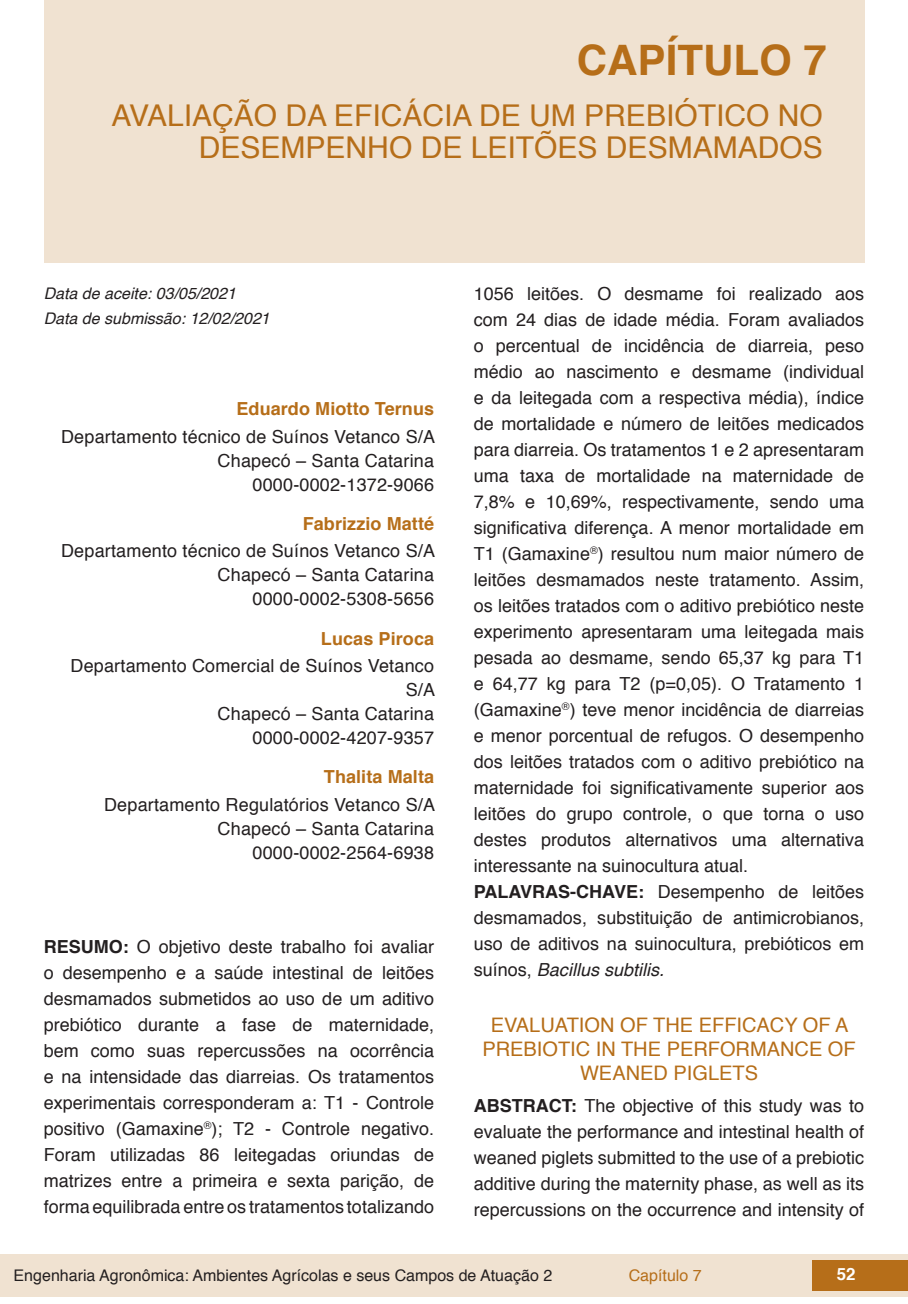
<style>
.page{position:relative;width:908px;height:1304px;background:#fff}
.page>*{position:absolute;margin:0;border:0;box-sizing:border-box;transform-origin:0 0}
.capítulos{font:700 42px "Helvetica";color:#b66e19}
.nome_artigos{font:30px/32px "Helvetica";color:#b66e19;text-align:right}
.título_Inglês{font:20px/24px "Helvetica";color:#b66e19;text-align:center}
.Resumos_e_PC_TXT{font:18px/26px "Helvetica";color:#231f20;text-align:justify}
.info_autores{font:18px/24px "Helvetica";letter-spacing:.01em;color:#231f20;text-align:right}
.nome_autores{font:700 18px "Helvetica";letter-spacing:.005em;color:#b66e19}
.t1{font:700 16.8px "Helvetica";color:#fff}
.t2{font:16px "Helvetica";color:#231f20}
.data{font:italic 16px "Helvetica";color:#231f20}
.t3{font:16px "Helvetica";color:#b66e19}
.s1{font-weight:700}
.s2{font-style:italic}
</style>
<div class="page">
<div style="left:0;top:1254px;width:906px;height:43px;background:#f0e2d1"></div>
<div style="left:812px;top:1261px;width:95px;height:30px;background:#b66e19"></div>
<div style="left:44px;top:0;width:819px;height:263px;background:#f0e2d1"></div>
<p class="capítulos" style="left:576px;top:26px;width:251px">CAPÍTULO 7</p>
<p class="nome_artigos" style="left:111px;top:101px;width:712px">AVALIAÇÃO DA EFICÁCIA DE UM PREBIÓTICO NO<br>DESEMPENHO DE LEITÕES DESMAMADOS</p>
<p class="data" style="left:44px;top:280px;width:194px">Data de aceite: 03/05/2021</p>
<p class="data" style="left:44px;top:306px;width:227px">Data de submissão: 12/02/2021</p>
<p class="nome_autores" style="left:236px;top:395px;width:199px">Eduardo Miotto Ternus</p>
<p class="info_autores" style="left:61px;top:425px;width:375px">Departamento técnico de Suínos Vetanco S/A</p>
<p class="info_autores" style="left:217px;top:449px;width:218px">Chapecó – Santa Catarina</p>
<p class="info_autores" style="left:252px;top:473px;width:183px">0000-0002-1372-9066</p>
<p class="nome_autores" style="left:302px;top:509px;width:133px">Fabrizzio Matté</p>
<p class="info_autores" style="left:61px;top:540px;width:375px">Departamento técnico de Suínos Vetanco S/A</p>
<p class="info_autores" style="left:217px;top:564px;width:218px">Chapecó – Santa Catarina</p>
<p class="info_autores" style="left:252px;top:588px;width:183px">0000-0002-5308-5656</p>
<p class="nome_autores" style="left:321px;top:624px;width:115px">Lucas Piroca</p>
<p class="info_autores" style="left:70px;top:654px;width:366px">Departamento Comercial de Suínos Vetanco<br>S/A</p>
<p class="info_autores" style="left:217px;top:702px;width:218px">Chapecó – Santa Catarina</p>
<p class="info_autores" style="left:252px;top:726px;width:183px">0000-0002-4207-9357</p>
<p class="nome_autores" style="left:324px;top:763px;width:112px">Thalita Malta</p>
<p class="info_autores" style="left:104px;top:793px;width:332px">Departamento Regulatórios Vetanco S/A</p>
<p class="info_autores" style="left:217px;top:817px;width:218px">Chapecó – Santa Catarina</p>
<p class="info_autores" style="left:252px;top:841px;width:183px">0000-0002-2564-6938</p>
<p class="Resumos_e_PC_TXT" style="left:44px;top:934px;width:392px"><span class="s1">RESUMO:</span> O objetivo deste trabalho foi avaliar o desempenho e a saúde intestinal de leitões desmamados submetidos ao uso de um aditivo prebiótico durante a fase de maternidade, bem como suas repercussões na ocorrência e na intensidade das diarreias. Os tratamentos experimentais corresponderam a: T1 - Controle positivo (Gamaxine<sup>®</sup>); T2 - Controle negativo.<br>Foram utilizadas 86 leitegadas oriundas de matrizes entre a primeira e sexta parição, de forma equilibrada entre os tratamentos totalizando</p>
<p class="Resumos_e_PC_TXT" style="left:473px;top:281px;width:392px">1056 leitões. O desmame foi realizado aos com 24 dias de idade média. Foram avaliados o percentual de incidência de diarreia, peso médio ao nascimento e desmame (individual e da leitegada com a respectiva média), índice de mortalidade e número de leitões medicados para diarreia. Os tratamentos 1 e 2 apresentaram uma taxa de mortalidade na maternidade de 7,8% e 10,69%, respectivamente, sendo uma significativa diferença. A menor mortalidade em T1 (Gamaxine<sup>®</sup>) resultou num maior número de leitões desmamados neste tratamento. Assim, os leitões tratados com o aditivo prebiótico neste experimento apresentaram uma leitegada mais pesada ao desmame, sendo 65,37 kg para T1 e 64,77 kg para T2 (p=0,05). O Tratamento 1 (Gamaxine<sup>®</sup>) teve menor incidência de diarreias e menor porcentual de refugos. O desempenho dos leitões tratados com o aditivo prebiótico na maternidade foi significativamente superior aos leitões do grupo controle, o que torna o uso destes produtos alternativos uma alternativa interessante na suinocultura atual.</p>
<p class="Resumos_e_PC_TXT" style="left:473px;top:879px;width:392px"><span class="s1">PALAVRAS-CHAVE:</span> Desempenho de leitões desmamados, substituição de antimicrobianos, uso de aditivos na suinocultura, prebióticos em suínos, <span class="s2">Bacillus subtilis.</span></p>
<p class="título_Inglês" style="left:482px;top:1014px;width:375px">EVALUATION OF THE EFFICACY OF A<br>PREBIOTIC IN THE PERFORMANCE OF<br>WEANED PIGLETS</p>
<p class="Resumos_e_PC_TXT" style="left:473px;top:1093px;width:392px"><span class="s1">ABSTRACT:</span> The objective of this study was to evaluate the performance and intestinal health of weaned piglets submitted to the use of a prebiotic additive during the maternity phase, as well as its repercussions on the occurrence and intensity of</p>
<p class="t2" style="left:14px;top:1263px;width:540px">Engenharia Agronômica: Ambientes Agrícolas e seus Campos de Atuação 2</p>
<p class="t3" style="left:628px;top:1263px;width:74px">Capítulo 7</p>
<p class="t1" style="left:836px;top:1261px;width:20px">52</p>
</div>
